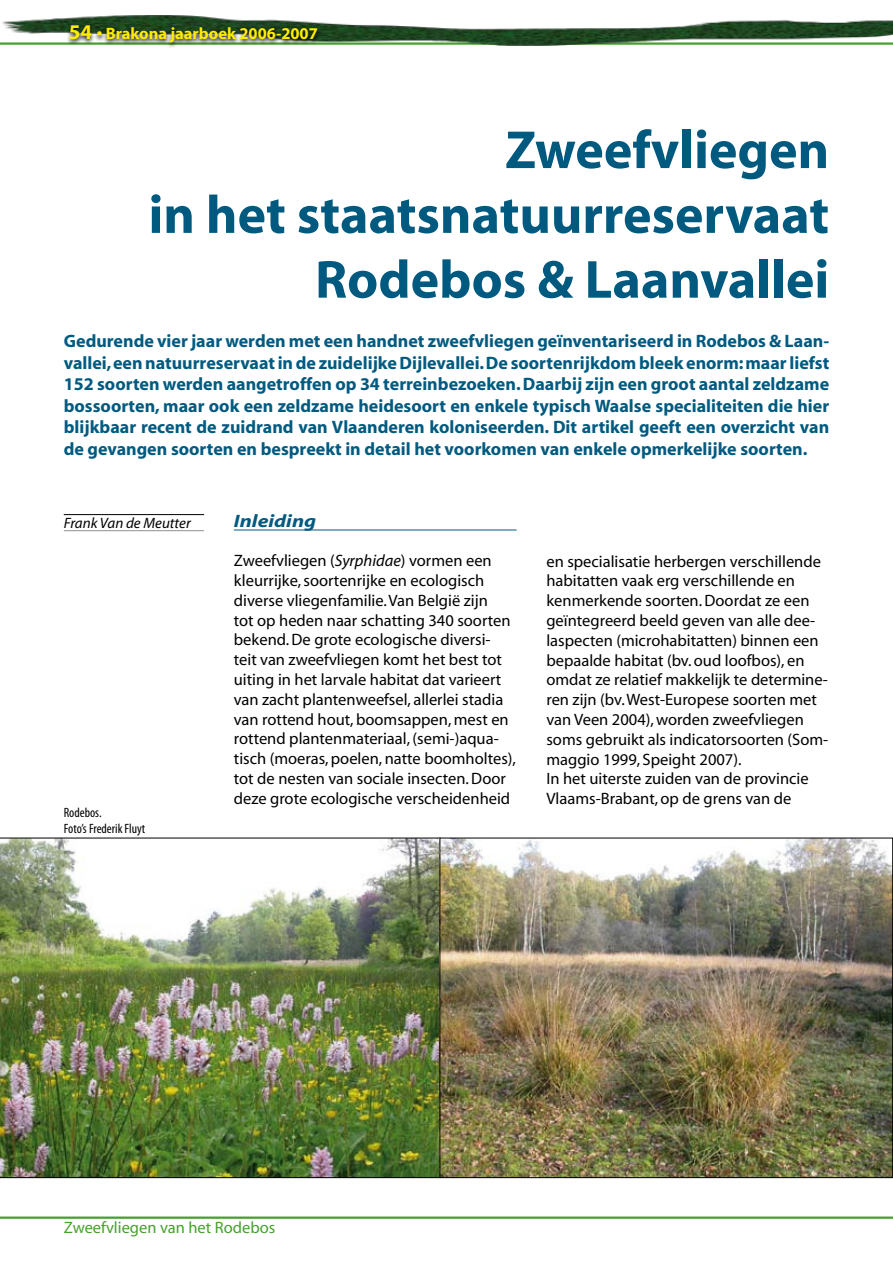
<style>
.page{position:relative;width:893px;height:1263px;background:#fff}
.page>*{position:absolute;margin:0;border:0;box-sizing:border-box;transform-origin:0 0}
.t1{font:700 54px/64.8px "Myriad";color:#005a80;text-align:right}
.t2{font:700 18px/21.6px "Myriad";color:#005a80;text-align:justify}
.t3{font:italic 700 18px "Myriad";color:#005a80;scale:1.2 1}
.t4{font:16.5px/19.8px "Myriad";color:#000}
.t5{font:700 16.5px "Myriad";color:#ffed00}
.t6{font:16.5px "Myriad";color:#45a12b}
.t7{font:italic 15px "Myriad";color:#000}
.t8{font:condensed 13.5px/16.2px "Myriad Pro";color:#000}
.s1{font-size:21px}
.s2{font-style:italic}
</style>
<div class="page">
<img style="left:2px;top:15px;width:891px;height:31px">
<svg style="left:65px;top:23px;width:311px;height:24px;background:#557054"></svg>
<hr style="left:0;top:1216px;width:893px;height:3px;background:#45a12b">
<hr style="left:234px;top:530px;width:283px;height:1px;background:#005a80">
<hr style="left:64px;top:514px;width:140px;height:1px;background:#000">
<hr style="left:64px;top:530px;width:140px;height:1px;background:#9c9d9f">
<img style="left:442px;top:840px;width:449px;height:336px">
<img style="left:0;top:838px;width:440px;height:340px">
<div style="left:440px;top:838px;width:453px;height:340px;border:1px solid #000"></div>
<p class="t5" style="left:69px;top:25px;width:250px"><span class="s1">54</span> • Brakona jaarboek 2006-2007</p>
<h1 class="t1" style="left:149px;top:119px;width:682px">Zweefvliegen<br>in het staatsnatuurreservaat<br>Rodebos &amp; Laanvallei</h1>
<p class="t2" style="left:64px;top:331px;width:767px">Gedurende vier jaar werden met een handnet zweefvliegen geïnventariseerd in Rodebos &amp; Laan&shy;vallei,een natuurreservaatinde zuidelijkeDijlevallei.De soortenrijkdom bleek enorm:maarliefst 152 soorten werden aangetroffen op 34 terreinbezoeken.Daarbij zijn een groot aantal zeldzame bossoorten, maar ook een zeldzame heidesoort en enkele typisch Waalse specialiteiten die hier blijkbaar recent de zuidrand van Vlaanderen koloniseerden. Dit artikel geeft een overzicht van de gevangen soorten en bespreekt in detail het voorkomen van enkele opmerkelijke soorten.</p>
<p class="t7" style="left:64px;top:515px;width:129px">Frank Van de Meutter</p>
<p class="t8" style="left:64px;top:804px;width:83px">Rodebos.<br>Foto’s Frederik Fluyt</p>
<p class="t3" style="left:234px;top:511px;width:70px">Inleiding</p>
<p class="t4" style="left:234px;top:551px;width:284px">Zweefvliegen (<span class="s2">Syrphidae</span>) vormen een kleurrijke, soortenrijke en ecologisch diverse vliegenfamilie. Van België zijn<br>tot op heden naar schatting 340 soorten bekend. De grote ecologische diversi&shy;teit van zweefvliegen komt het best tot uiting in het larvale habitat dat varieert van zacht plantenweefsel, allerlei stadia van rottend hout, boomsappen, mest en rottend plantenmateriaal, (semi-)aqua&shy;tisch (moeras, poelen, natte boomholtes), tot de nesten van sociale insecten. Door deze grote ecologische verscheidenheid</p>
<p class="t4" style="left:546px;top:552px;width:283px">en specialisatie herbergen verschillende habitatten vaak erg verschillende en kenmerkende soorten. Doordat ze een geïntegreerd beeld geven van alle dee&shy;laspecten (microhabitatten) binnen een bepaalde habitat (bv. oud loofbos), en omdat ze relatief makkelijk te determine&shy;ren zijn (bv. West-Europese soorten met van Veen 2004), worden zweefvliegen soms gebruikt als indicatorsoorten (Som&shy;maggio 1999, Speight 2007).<br>In het uiterste zuiden van de provincie Vlaams-Brabant, op de grens van de</p>
<p class="t6" style="left:64px;top:1219px;width:213px">Zweefvliegen van het Rodebos</p>
</div>
